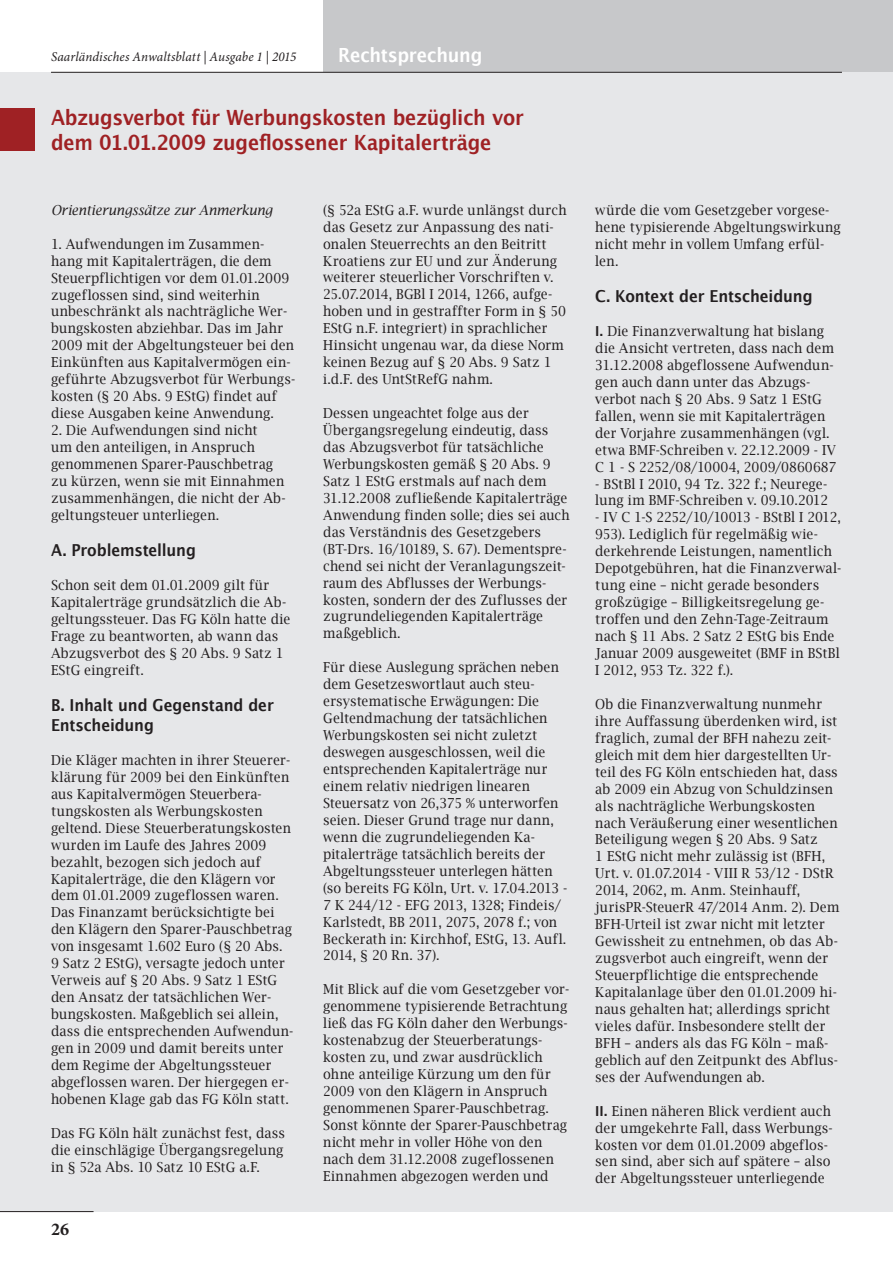
<style>
.page{position:relative;width:893px;height:1263px;background:#fff}
.page>*{position:absolute;margin:0;border:0;box-sizing:border-box;transform-origin:0 0}
.t1{font:700 21px/25.5px "Lucida Grande";letter-spacing:-.015em;color:#9f2124;scale:.91 1}
.t2{font:700 19.5px "Lucida Grande";letter-spacing:-.015em;color:#fff;scale:.91 1}
.t3{font:700 18px "Minion Pro";color:#231f20}
.t4{font:700 16.5px/19.5px "Lucida Grande";letter-spacing:-.01em;color:#231f20;scale:.91 1}
.t5{font:13.8px/17px "Lucida Bright";letter-spacing:.01em;color:#231f20;scale:.94 1}
.t6{font:italic 13.8px "Lucida Bright";letter-spacing:-.005em;color:#231f20;scale:.94 1}
.t7{font:italic 13.5px "Minion Pro";letter-spacing:.01em;color:#231f20}
.s1{font-family:"Lucida Grande";font-weight:700}
</style>
<div class="page">
<div style="left:323px;top:0;width:570px;height:72px;background:#c7c8ca"></div>
<div style="left:0;top:72px;width:893px;height:1140px;background:#e6e7e9"></div>
<hr style="left:0;top:1211px;width:94px;height:1px;background:#231f20">
<hr style="left:51px;top:72px;width:791px;height:1px;background:#231f20">
<div style="left:0;top:108px;width:34px;height:43px;background:#9f2124"></div>
<p class="t7" style="left:51px;top:48px;width:247px">Saarländisches Anwaltsblatt | Ausgabe 1 | 2015</p>
<h2 class="t2" style="left:338px;top:39px;width:160px">Rechtsprechung</h2>
<h1 class="t1" style="left:51px;top:104px;width:521px">Abzugsverbot für Werbungskosten bezüglich vor dem 01.01.2009 zugeflossener Kapitalerträge</h1>
<p class="t6" style="left:51px;top:202px;width:237px">Orientierungssätze zur Anmerkung</p>
<p class="t5" style="left:51px;top:235px;width:261px">1. Aufwendungen im Zusammen&shy;hang mit Kapitalerträgen, die dem Steuerpflichtigen vor dem 01.01.2009 zugeflossen sind, sind weiterhin unbeschränkt als nachträgliche Wer&shy;bungskosten abziehbar. Das im Jahr 2009 mit der Abgeltungsteuer bei den Einkünften aus Kapitalvermögen ein&shy;geführte Abzugsverbot für Werbungs&shy;kosten (§ 20 Abs. 9 EStG) findet auf diese Ausgaben keine Anwendung.</p>
<p class="t5" style="left:51px;top:422px;width:251px">2. Die Aufwendungen sind nicht<br>um den anteiligen, in Anspruch genommenen Sparer-Pauschbetrag zu kürzen, wenn sie mit Einnahmen zusammenhängen, die nicht der Ab&shy;geltungsteuer unterliegen.</p>
<p class="t4" style="left:51px;top:541px;width:161px">A. Problemstellung</p>
<p class="t5" style="left:51px;top:577px;width:256px">Schon seit dem 01.01.2009 gilt für<br>Kapitalerträge grundsätzlich die Ab&shy;geltungssteuer. Das FG Köln hatte die<br>Frage zu beantworten, ab wann das<br>Abzugsverbot des § 20 Abs. 9 Satz 1<br>EStG eingreift.</p>
<p class="t4" style="left:51px;top:696px;width:246px">B. Inhalt und Gegenstand der<br>Entscheidung</p>
<p class="t5" style="left:51px;top:751px;width:259px">Die Kläger machten in ihrer Steuerer&shy;klärung für 2009 bei den Einkünften aus Kapitalvermögen Steuerbera&shy;tungskosten als Werbungskosten geltend. Diese Steuerberatungskosten wurden im Laufe des Jahres 2009 bezahlt, bezogen sich jedoch auf Kapitalerträge, die den Klägern vor dem 01.01.2009 zugeflossen waren.<br>Das Finanzamt berücksichtigte bei den Klägern den Sparer-Pauschbetrag von insgesamt 1.602 Euro (§ 20 Abs.<br>9 Satz 2 EStG), versagte jedoch unter Verweis auf § 20 Abs. 9 Satz 1 EStG den Ansatz der tatsächlichen Wer&shy;bungskosten. Maßgeblich sei allein, dass die entsprechenden Aufwendun&shy;gen in 2009 und damit bereits unter dem Regime der Abgeltungssteuer abgeflossen waren. Der hiergegen er&shy;hobenen Klage gab das FG Köln statt.</p>
<p class="t5" style="left:51px;top:1124px;width:250px;text-align:justify">Das FG Köln hält zunächst fest, dass die einschlägige Übergangsregelung in § 52a Abs. 10 Satz 10 EStG a.F.</p>
<h3 class="t3" style="left:51px;top:1219px;width:19px">26</h3>
<p class="t5" style="left:323px;top:201px;width:260px">(§ 52a EStG a.F. wurde unlängst durch das Gesetz zur Anpassung des nati&shy;onalen Steuerrechts an den Beitritt Kroatiens zur EU und zur Änderung weiterer steuerlicher Vorschriften v.<br>25.07.2014, BGBl I 2014, 1266, aufge&shy;hoben und in gestraffter Form in § 50<br>EStG n.F. integriert) in sprachlicher Hinsicht ungenau war, da diese Norm keinen Bezug auf § 20 Abs. 9 Satz 1 i.d.F. des UntStRefG nahm.</p>
<p class="t5" style="left:323px;top:405px;width:264px">Dessen ungeachtet folge aus der Übergangsregelung eindeutig, dass das Abzugsverbot für tatsächliche Werbungskosten gemäß § 20 Abs. 9<br>Satz 1 EStG erstmals auf nach dem 31.12.2008 zufließende Kapitalerträge Anwendung finden solle; dies sei auch das Verständnis des Gesetzgebers (BT-Drs. 16/10189, S. 67). Dementspre&shy;chend sei nicht der Veranlagungszeit&shy;raum des Abflusses der Werbungs&shy;kosten, sondern der des Zuflusses der zugrundeliegenden Kapitalerträge maßgeblich.</p>
<p class="t5" style="left:323px;top:659px;width:261px">Für diese Auslegung sprächen neben dem Gesetzeswortlaut auch steu&shy;ersystematische Erwägungen: Die Geltendmachung der tatsächlichen Werbungskosten sei nicht zuletzt deswegen ausgeschlossen, weil die entsprechenden Kapitalerträge nur einem relativ niedrigen linearen Steuersatz von 26,375 % unterworfen seien. Dieser Grund trage nur dann, wenn die zugrundeliegenden Ka&shy;pitalerträge tatsächlich bereits der Abgeltungssteuer unterlegen hätten (so bereits FG Köln, Urt. v. 17.04.2013 - 7 K 244/12 - EFG 2013, 1328; Findeis/ Karlstedt, BB 2011, 2075, 2078 f.; von Beckerath in: Kirchhof, EStG, 13. Aufl.<br>2014, § 20 Rn. 37).</p>
<p class="t5" style="left:323px;top:981px;width:263px">Mit Blick auf die vom Gesetzgeber vor&shy;genommene typisierende Betrachtung ließ das FG Köln daher den Werbungs&shy;kostenabzug der Steuerberatungs&shy;kosten zu, und zwar ausdrücklich ohne anteilige Kürzung um den für 2009 von den Klägern in Anspruch genommenen Sparer-Pauschbetrag.<br>Sonst könnte der Sparer-Pauschbetrag nicht mehr in voller Höhe von den nach dem 31.12.2008 zugeflossenen Einnahmen abgezogen werden und</p>
<p class="t5" style="left:595px;top:201px;width:263px">würde die vom Gesetzgeber vorgese&shy;hene typisierende Abgeltungswirkung nicht mehr in vollem Umfang erfül&shy;len.</p>
<p class="t4" style="left:595px;top:286px;width:240px">C. Kontext der Entscheidung</p>
<p class="t5" style="left:595px;top:323px;width:258px"><span class="s1">I.</span> Die Finanzverwaltung hat bislang die Ansicht vertreten, dass nach dem 31.12.2008 abgeflossene Aufwendun&shy;gen auch dann unter das Abzugs&shy;verbot nach § 20 Abs. 9 Satz 1 EStG fallen, wenn sie mit Kapitalerträgen der Vorjahre zusammenhängen (vgl. etwa BMF-Schreiben v. 22.12.2009 - IV C 1 - S 2252/08/10004, 2009/0860687</p>
<p class="t5" style="left:595px;top:475px;width:249px">- BStBl I 2010, 94 Tz. 322 f.; Neurege&shy;lung im BMF-Schreiben v. 09.10.2012</p>
<p class="t5" style="left:595px;top:509px;width:263px">- IV C 1-S 2252/10/10013 - BStBl I 2012, 953). Lediglich für regelmäßig wie&shy;derkehrende Leistungen, namentlich Depotgebühren, hat die Finanzverwal&shy;tung eine – nicht gerade besonders großzügige – Billigkeitsregelung ge&shy;troffen und den Zehn-Tage-Zeitraum nach § 11 Abs. 2 Satz 2 EStG bis Ende Januar 2009 ausgeweitet (BMF in BStBl I 2012, 953 Tz. 322 f.).</p>
<p class="t5" style="left:595px;top:695px;width:261px">Ob die Finanzverwaltung nunmehr ihre Auffassung überdenken wird, ist fraglich, zumal der BFH nahezu zeit&shy;gleich mit dem hier dargestellten Ur&shy;teil des FG Köln entschieden hat, dass ab 2009 ein Abzug von Schuldzinsen als nachträgliche Werbungskosten nach Veräußerung einer wesentlichen Beteiligung wegen § 20 Abs. 9 Satz<br>1 EStG nicht mehr zulässig ist (BFH, Urt. v. 01.07.2014 - VIII R 53/12 - DStR 2014, 2062, m. Anm. Steinhauff, jurisPR-SteuerR 47/2014 Anm. 2). Dem BFH-Urteil ist zwar nicht mit letzter Gewissheit zu entnehmen, ob das Ab&shy;zugsverbot auch eingreift, wenn der Steuerpflichtige die entsprechende Kapitalanlage über den 01.01.2009 hi&shy;naus gehalten hat; allerdings spricht vieles dafür. Insbesondere stellt der BFH – anders als das FG Köln – maß&shy;geblich auf den Zeitpunkt des Abflus&shy;ses der Aufwendungen ab.</p>
<p class="t5" style="left:595px;top:1102px;width:254px"><span class="s1">II.</span> Einen näheren Blick verdient auch der umgekehrte Fall, dass Werbungs&shy;kosten vor dem 01.01.2009 abgeflos&shy;sen sind, aber sich auf spätere – also der Abgeltungssteuer unterliegende</p>
</div>
